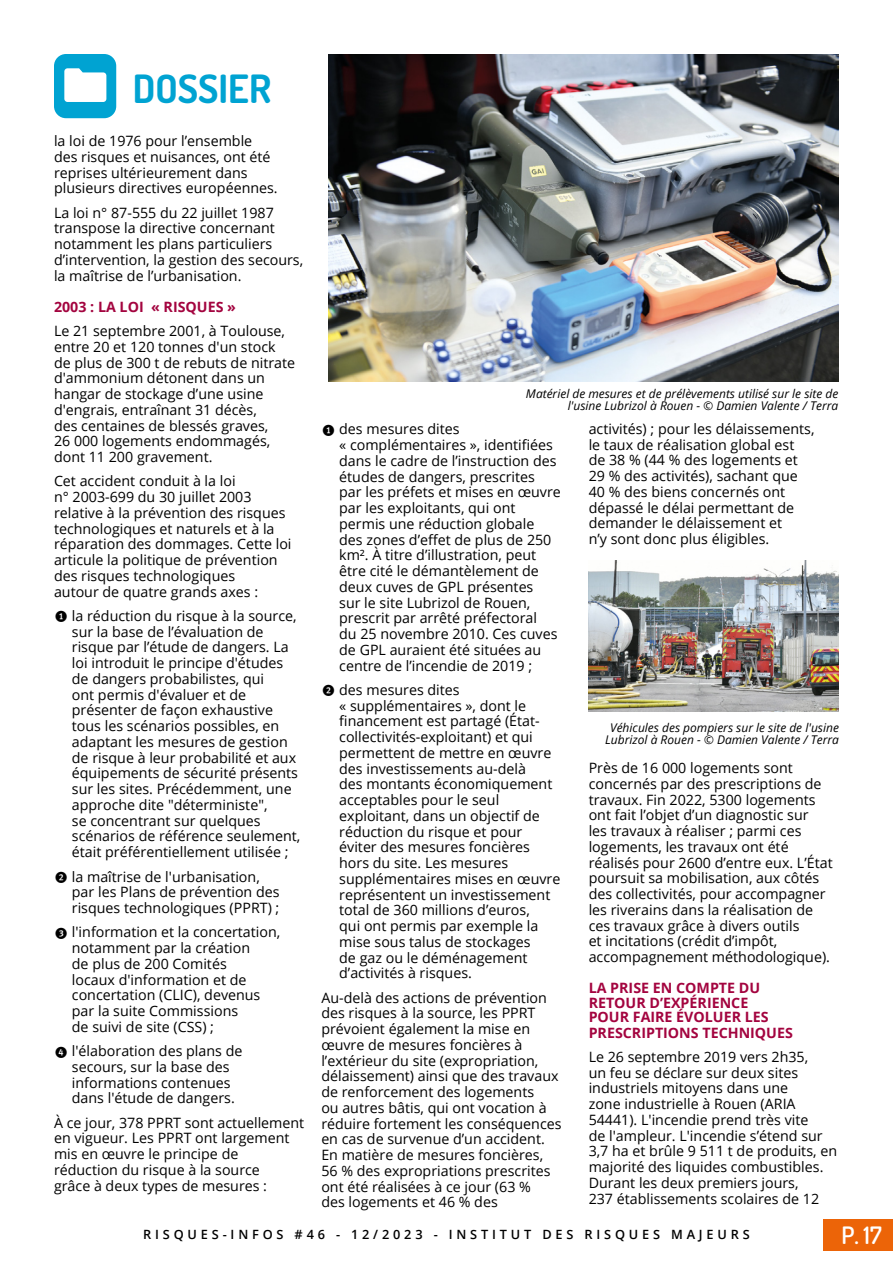
<style>
.page{position:relative;width:893px;height:1263px;background:#fff}
.page>*{position:absolute;margin:0;border:0;box-sizing:border-box;transform-origin:0 0}
.t1{font:700 39px "Dosis";color:#00a3d2}
.t2{font:600 24px "Dosis";color:#fff}
.Texte_courant{font:14.25px/15.8px "Open Sans";color:#000}
.Titre_violet{font:700 14.25px/14.2px "Open Sans";color:#a3043f}
.t3{font:600 12.75px "Open Sans";letter-spacing:.3em;color:#000}
.Légende{font:italic 12px/12px "Open Sans";color:#000;text-align:right}
</style>
<div class="page">
<div style="left:823px;top:1220px;width:70px;height:31px;background:#ec6408"></div>
<svg style="left:54px;top:54px;width:62px;height:64px"></svg>
<img style="left:329px;top:54px;width:510px;height:328px">
<img style="left:589px;top:560px;width:250px;height:152px">
<p class="t1" style="left:133px;top:63px;width:140px">DOSSIER</p>
<p class="Texte_courant" style="left:54px;top:133px;width:225px">la loi de 1976 pour l’ensemble des risques et nuisances, ont été reprises ultérieurement dans plusieurs directives européennes.</p>
<p class="Texte_courant" style="left:54px;top:204px;width:251px">La loi n° 87-555 du 22 juillet 1987 transpose la directive concernant notamment les plans particuliers d’intervention, la gestion des secours, la maîtrise de l’urbanisation.</p>
<p class="Titre_violet" style="left:54px;top:299px;width:183px">2003 : LA LOI « RISQUES »</p>
<p class="Texte_courant" style="left:54px;top:323px;width:243px">Le 21 septembre 2001, à Toulouse, entre 20 et 120 tonnes d'un stock de plus de 300 t de rebuts de nitrate d'ammonium détonent dans un hangar de stockage d’une usine d'engrais, entraînant 31 décès,<br>des centaines de blessés graves,<br>26 000 logements endommagés, dont 11 200 gravement.</p>
<p class="Texte_courant" style="left:54px;top:473px;width:239px">Cet accident conduit à la loi<br>n° 2003-699 du 30 juillet 2003 relative à la prévention des risques technologiques et naturels et à la réparation des dommages. Cette loi articule la politique de prévention des risques technologiques<br>autour de quatre grands axes :</p>
<p class="Texte_courant" style="left:72px;top:607px;width:230px">la réduction du risque à la source, sur la base de l’évaluation de risque par l’étude de dangers. La loi introduit le principe d'études de dangers probabilistes, qui<br>ont permis d'évaluer et de présenter de façon exhaustive tous les scénarios possibles, en adaptant les mesures de gestion de risque à leur probabilité et aux équipements de sécurité présents sur les sites. Précédemment, une approche dite "déterministe",<br>se concentrant sur quelques scénarios de référence seulement, était préférentiellement utilisée ;</p>
<p class="Texte_courant" style="left:72px;top:868px;width:209px">la maîtrise de l'urbanisation, par les Plans de prévention des risques technologiques (PPRT) ;</p>
<p class="Texte_courant" style="left:72px;top:924px;width:210px;text-indent:-18px">▼ l'information et la concertation, notamment par la création<br>de plus de 200 Comités<br>locaux d'information et de concertation (CLIC), devenus par la suite Commissions<br>de suivi de site (CSS) ;</p>
<p class="Texte_courant" style="left:72px;top:1042px;width:172px;text-indent:-18px">◆ l'élaboration des plans de secours, sur la base des informations contenues dans l'étude de dangers.</p>
<p class="Texte_courant" style="left:54px;top:1114px;width:252px">À ce jour, 378 PPRT sont actuellement en vigueur. Les PPRT ont largement mis en œuvre le principe de réduction du risque à la source<br>grâce à deux types de mesures :</p>
<p class="Légende" style="left:526px;top:387px;width:314px">Matériel de mesures et de prélèvements utilisé sur le site de l'usine Lubrizol à Rouen - © Damien Valente / Terra</p>
<p class="Texte_courant" style="left:339px;top:421px;width:223px">des mesures dites<br>« complémentaires », identifiées dans le cadre de l’instruction des études de dangers, prescrites par les préfets et mises en œuvre par les exploitants, qui ont permis une réduction globale des zones d’effet de plus de 250 km². À titre d’illustration, peut être cité le démantèlement de deux cuves de GPL présentes<br>sur le site Lubrizol de Rouen, prescrit par arrêté préfectoral<br>du 25 novembre 2010. Ces cuves de GPL auraient été situées au centre de l’incendie de 2019 ;</p>
<p class="Texte_courant" style="left:339px;top:681px;width:223px">des mesures dites<br>« supplémentaires », dont le financement est partagé (État&shy;collectivités-exploitant) et qui permettent de mettre en œuvre des investissements au-delà<br>des montants économiquement acceptables pour le seul exploitant, dans un objectif de réduction du risque et pour éviter des mesures foncières hors du site. Les mesures supplémentaires mises en œuvre représentent un investissement total de 360 millions d’euros,<br>qui ont permis par exemple la mise sous talus de stockages<br>de gaz ou le déménagement d’activités à risques.</p>
<p class="Texte_courant" style="left:321px;top:989px;width:242px">Au-delà des actions de prévention des risques à la source, les PPRT prévoient également la mise en œuvre de mesures foncières à l’extérieur du site (expropriation, délaissement) ainsi que des travaux de renforcement des logements<br>ou autres bâtis, qui ont vocation à réduire fortement les conséquences en cas de survenue d’un accident.<br>En matière de mesures foncières,<br>56 % des expropriations prescrites ont été réalisées à ce jour (63 %<br>des logements et 46 % des</p>
<p class="Texte_courant" style="left:589px;top:420px;width:227px">activités) ; pour les délaissements, le taux de réalisation global est de 38 % (44 % des logements et<br>29 % des activités), sachant que<br>40 % des biens concernés ont dépassé le délai permettant de demander le délaissement et<br>n’y sont donc plus éligibles.</p>
<p class="Légende" style="left:605px;top:722px;width:235px;text-align:center">Véhicules des pompiers sur le site de l'usine<br>Lubrizol à Rouen - © Damien Valente / Terra</p>
<p class="Texte_courant" style="left:589px;top:760px;width:246px">Près de 16 000 logements sont concernés par des prescriptions de travaux. Fin 2022, 5300 logements ont fait l’objet d’un diagnostic sur<br>les travaux à réaliser ; parmi ces logements, les travaux ont été réalisés pour 2600 d’entre eux. L’État poursuit sa mobilisation, aux côtés des collectivités, pour accompagner les riverains dans la réalisation de ces travaux grâce à divers outils<br>et incitations (crédit d’impôt, accompagnement méthodologique).</p>
<p class="Titre_violet" style="left:589px;top:981px;width:182px">LA PRISE EN COMPTE DU<br>RETOUR D’EXPÉRIENCE<br>POUR FAIRE ÉVOLUER LES</p>
<p class="Titre_violet" style="left:589px;top:1025px;width:206px">PRESCRIPTIONS TECHNIQUES</p>
<p class="Texte_courant" style="left:589px;top:1048px;width:250px">Le 26 septembre 2019 vers 2h35,<br>un feu se déclare sur deux sites industriels mitoyens dans une<br>zone industrielle à Rouen (ARIA 54441). L'incendie prend très vite<br>de l'ampleur. L'incendie s’étend sur 3,7 ha et brûle 9 511 t de produits, en majorité des liquides combustibles.<br>Durant les deux premiers jours,<br>237 établissements scolaires de 12</p>
<p class="t3" style="left:143px;top:1226px;width:608px">RISQUES-INFOS #46 - 12/2023 - INSTITUT DES RISQUES MAJEURS</p>
<h2 class="t2" style="left:841px;top:1220px;width:42px">P. 17</h2>
</div>
